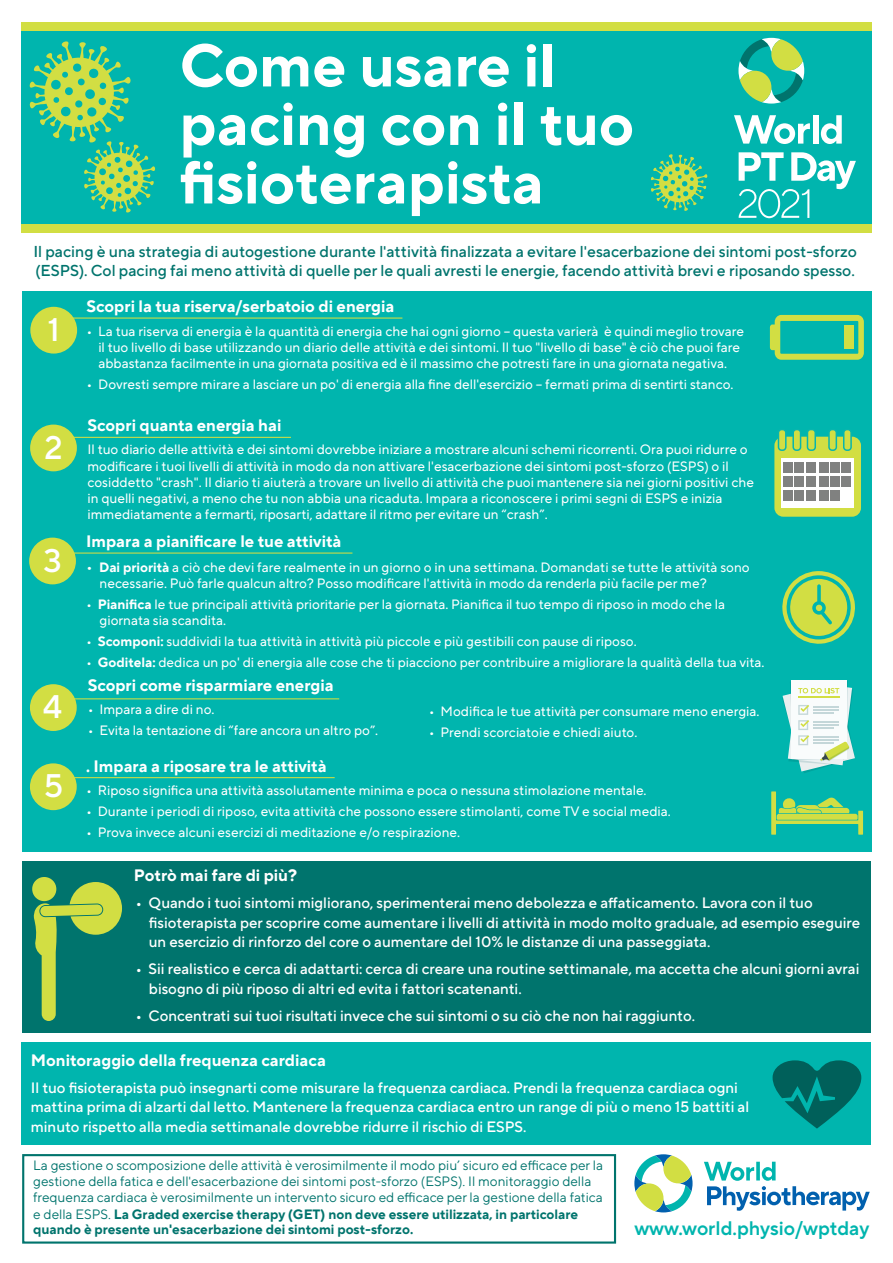
<style>
.page{position:relative;width:893px;height:1263px;background:#fff}
.page>*{position:absolute;margin:0;border:0;box-sizing:border-box;transform-origin:0 0}
.t1{font:700 60px/58.5px "TT Norms Pro";color:#fff}
.t2{font:500 32.55px "TT Norms Pro";color:#fff}
.t3{font:600 19.5px "TT Norms Pro";color:#00b5ae}
.t4{font:700 16.5px "TT Norms Pro";color:#fff}
.t5{font:500 15.75px/18.9px "TT Norms Pro";color:#00746d}
.t6{font:500 15px/19.5px "TT Norms Pro";color:#fff}
.t7{font:13.5px/16.2px "TT Norms Pro";color:#fff}
.t8{font:13.5px/16px "TT Norms Pro";color:#00746d}
.s1{font-size:15px}
.s2{font-weight:700}
</style>
<div class="page">
<div style="left:22px;top:861px;width:124px;height:171px;background:#00746d"></div>
<div style="left:143px;top:861px;width:727px;height:171px;background:#00746d"></div>
<div style="left:21px;top:25px;width:851px;height:199px;background:#00b5ae"></div>
<div style="left:21px;top:224px;width:851px;height:9px;background:#d2de43"></div>
<div style="left:21px;top:22px;width:851px;height:9px;background:#d2de43"></div>
<svg style="left:738px;top:38px;width:66px;height:66px"></svg>
<svg style="left:734px;top:115px;width:76px;height:29px"></svg>
<div style="left:813px;top:115px;width:6px;height:29px;background:#fff"></div>
<svg style="left:821px;top:115px;width:21px;height:29px"></svg>
<svg style="left:739px;top:152px;width:117px;height:66px"></svg>
<svg style="left:29px;top:41px;width:126px;height:172px"></svg>
<svg style="left:651px;top:154px;width:57px;height:57px"></svg>
<div style="left:21px;top:1042px;width:849px;height:102px;background:#00b5ae"></div>
<div style="left:22px;top:291px;width:850px;height:561px;background:#00b5ae"></div>
<svg style="left:704px;top:1162px;width:166px;height:49px"></svg>
<svg style="left:634px;top:1154px;width:59px;height:58px"></svg>
<div style="left:22px;top:1154px;width:594px;height:89px;border:2px solid #00746d"></div>
<div style="left:30px;top:307px;width:47px;height:47px;background:#d2de43;border-radius:50%"></div>
<hr style="left:66px;top:317px;width:336px;height:2px;background:#d2de43">
<div style="left:30px;top:425px;width:47px;height:46px;background:#d2de43;border-radius:50%"></div>
<hr style="left:69px;top:437px;width:222px;height:1px;background:#d2de43">
<div style="left:29px;top:538px;width:47px;height:46px;background:#d2de43;border-radius:50%"></div>
<hr style="left:69px;top:552px;width:283px;height:2px;background:#d2de43">
<div style="left:30px;top:684px;width:47px;height:47px;background:#d2de43;border-radius:50%"></div>
<hr style="left:65px;top:698px;width:274px;height:1px;background:#d2de43">
<div style="left:30px;top:763px;width:47px;height:47px;background:#d2de43;border-radius:50%"></div>
<svg style="left:770px;top:315px;width:94px;height:45px"></svg>
<div style="left:844px;top:326px;width:9px;height:23px;background:#d2de43"></div>
<svg style="left:782px;top:571px;width:73px;height:73px"></svg>
<svg style="left:782px;top:681px;width:73px;height:92px"></svg>
<hr style="left:62px;top:777px;width:273px;height:1px;background:#d2de43">
<div style="left:774px;top:437px;width:87px;height:80px;background:#d2de43;border-radius:9px"></div>
<div style="left:781px;top:458px;width:73px;height:50px;background:#fff"></div>
<div style="left:793px;top:430px;width:8px;height:20px;background:#d2de43;border-radius:3px"></div>
<div style="left:792px;top:429px;width:9px;height:22px;border:2px solid #08b5ae;border-radius:3px"></div>
<div style="left:807px;top:430px;width:8px;height:20px;background:#d2de43;border-radius:3px"></div>
<div style="left:807px;top:429px;width:9px;height:22px;border:2px solid #08b5ae;border-radius:3px"></div>
<div style="left:778px;top:430px;width:8px;height:20px;background:#d2de43;border-radius:3px"></div>
<div style="left:778px;top:429px;width:9px;height:22px;border:2px solid #08b5ae;border-radius:3px"></div>
<div style="left:844px;top:430px;width:7px;height:20px;background:#d2de43;border-radius:3px"></div>
<div style="left:843px;top:429px;width:9px;height:22px;border:2px solid #08b5ae;border-radius:3px"></div>
<div style="left:829px;top:430px;width:7px;height:20px;background:#d2de43;border-radius:3px"></div>
<div style="left:828px;top:429px;width:9px;height:22px;border:2px solid #08b5ae;border-radius:3px"></div>
<div style="left:806px;top:462px;width:9px;height:11px;background:#808180"></div>
<div style="left:819px;top:462px;width:9px;height:11px;background:#808180"></div>
<div style="left:830px;top:462px;width:10px;height:11px;background:#808180"></div>
<div style="left:842px;top:462px;width:9px;height:11px;background:#808180"></div>
<div style="left:783px;top:476px;width:9px;height:11px;background:#808180"></div>
<div style="left:794px;top:476px;width:10px;height:11px;background:#808180"></div>
<div style="left:806px;top:476px;width:9px;height:11px;background:#808180"></div>
<div style="left:819px;top:476px;width:9px;height:11px;background:#808180"></div>
<div style="left:830px;top:476px;width:10px;height:11px;background:#808180"></div>
<div style="left:842px;top:476px;width:9px;height:11px;background:#808180"></div>
<div style="left:783px;top:490px;width:9px;height:11px;background:#808180"></div>
<div style="left:794px;top:490px;width:10px;height:11px;background:#808180"></div>
<div style="left:806px;top:490px;width:9px;height:11px;background:#808180"></div>
<div style="left:819px;top:490px;width:9px;height:11px;background:#808180"></div>
<div style="left:830px;top:490px;width:10px;height:11px;background:#808180"></div>
<svg style="left:771px;top:791px;width:92px;height:44px"></svg>
<svg style="left:32px;top:877px;width:90px;height:144px"></svg>
<svg style="left:773px;top:1060px;width:88px;height:68px"></svg>
<div style="left:783px;top:462px;width:9px;height:11px;background:#808180"></div>
<div style="left:794px;top:462px;width:10px;height:11px;background:#808180"></div>
<h1 class="t1" style="left:180px;top:32px;width:456px">Come usare il pacing con il tuo fisioterapista</h1>
<p class="t5" style="left:33px;top:241px;width:825px">Il pacing è una strategia di autogestione durante l'attività finalizzata a evitare l'esacerbazione dei sintomi post-sforzo (ESPS). Col pacing fai meno attività di quelle per le quali avresti le energie, facendo attività brevi e riposando spesso.</p>
<h2 class="t2" style="left:48px;top:306px;width:14px">1</h2>
<p class="t4" style="left:87px;top:294px;width:309px">Scopri la tua riserva/serbatoio di energia</p>
<p class="t7" style="left:87px;top:322px;width:659px;text-align:center">• La tua riserva di energia è la quantità di energia che hai ogni giorno – questa varierà è quindi meglio trovare il tuo livello di base utilizzando un diario delle attività e dei sintomi. Il tuo "livello di base" è ciò che puoi fare abbastanza facilmente in una giornata positiva ed è il massimo che potresti fare in una giornata negativa.</p>
<p class="t7" style="left:87px;top:375px;width:648px">• Dovresti sempre mirare a lasciare un po' di energia alla fine dell'esercizio – fermati prima di sentirti stanco.</p>
<p class="t4" style="left:87px;top:413px;width:195px">Scopri quanta energia hai</p>
<p class="t7" style="left:87px;top:440px;width:668px">Il tuo diario delle attività e dei sintomi dovrebbe iniziare a mostrare alcuni schemi ricorrenti. Ora puoi ridurre o modificare i tuoi livelli di attività in modo da non attivare l'esacerbazione dei sintomi post-sforzo (ESPS) o il cosiddetto "crash". Il diario ti aiuterà a trovare un livello di attività che puoi mantenere sia nei giorni positivi che in quelli negativi, a meno che tu non abbia una ricaduta. Impara a riconoscere i primi segni di ESPS e inizia immediatamente a fermarti, riposarti, adattare il ritmo per evitare un “crash”.</p>
<p class="t4" style="left:86px;top:528px;width:257px">Impara a pianificare le tue attività</p>
<p class="t7" style="left:100px;top:558px;width:652px;text-indent:-13px"><span class="s1">•</span> <span class="s2">Dai priorità</span> a ciò che devi fare realmente in un giorno o in una settimana. Domandati se tutte le attività sono necessarie. Può farle qualcun altro? Posso modificare l'attività in modo da renderla più facile per me?</p>
<p class="t7" style="left:100px;top:595px;width:627px;text-indent:-13px">• <span class="s2">Pianifica</span> le tue principali attività prioritarie per la giornata. Pianifica il tuo tempo di riposo in modo che la giornata sia scandita.</p>
<p class="t7" style="left:86px;top:632px;width:552px">• <span class="s2">Scomponi:</span> suddividi la tua attività in attività più piccole e più gestibili con pause di riposo.</p>
<p class="t7" style="left:86px;top:653px;width:680px">• <span class="s2">Goditela:</span> dedica un po' di energia alle cose che ti piacciono per contribuire a migliorare la qualità della tua vita.</p>
<p class="t4" style="left:88px;top:673px;width:247px">Scopri come risparmiare energia</p>
<p class="t7" style="left:88px;top:700px;width:128px">• Impara a dire di no.</p>
<p class="t7" style="left:88px;top:721px;width:292px">• Evita la tentazione di “fare ancora un altro po”.</p>
<h2 class="t2" style="left:44px;top:423px;width:20px">2</h2>
<h2 class="t2" style="left:44px;top:536px;width:20px">3</h2>
<h2 class="t2" style="left:43px;top:683px;width:21px">4</h2>
<p class="t7" style="left:429px;top:702px;width:332px">• Modifica le tue attività per consumare meno energia.</p>
<p class="t7" style="left:429px;top:723px;width:210px">• Prendi scorciatoie e chiedi aiuto.</p>
<h2 class="t2" style="left:44px;top:762px;width:21px">5</h2>
<p class="t4" style="left:86px;top:754px;width:242px">. Impara a riposare tra le attività</p>
<p class="t7" style="left:86px;top:781px;width:562px">• Riposo significa una attività assolutamente minima e poca o nessuna stimolazione mentale.</p>
<p class="t7" style="left:86px;top:802px;width:586px">• Durante i periodi di riposo, evita attività che possono essere stimolanti, come TV e social media.</p>
<p class="t7" style="left:86px;top:823px;width:376px">• Prova invece alcuni esercizi di meditazione e/o respirazione.</p>
<p class="t4" style="left:134px;top:863px;width:165px">Potrò mai fare di più?</p>
<p class="t6" style="left:149px;top:892px;width:713px;text-indent:-14px">• Quando i tuoi sintomi migliorano, sperimenterai meno debolezza e affaticamento. Lavora con il tuo fisioterapista per scoprire come aumentare i livelli di attività in modo molto graduale, ad esempio eseguire un esercizio di rinforzo del core o aumentare del 10% le distanze di una passeggiata.</p>
<p class="t6" style="left:149px;top:958px;width:712px;text-indent:-14px">• Sii realistico e cerca di adattarti: cerca di creare una routine settimanale, ma accetta che alcuni giorni avrai bisogno di più riposo di altri ed evita i fattori scatenanti.</p>
<p class="t6" style="left:135px;top:1004px;width:561px">• Concentrati sui tuoi risultati invece che sui sintomi o su ciò che non hai raggiunto.</p>
<p class="t4" style="left:31px;top:1048px;width:297px">Monitoraggio della frequenza cardiaca</p>
<p class="t6" style="left:31px;top:1077px;width:720px">Il tuo fisioterapista può insegnarti come misurare la frequenza cardiaca. Prendi la frequenza cardiaca ogni mattina prima di alzarti dal letto. Mantenere la frequenza cardiaca entro un range di più o meno 15 battiti al minuto rispetto alla media settimanale dovrebbe ridurre il rischio di ESPS.</p>
<p class="t8" style="left:33px;top:1156px;width:571px">La gestione o scomposizione delle attività è verosimilmente il modo piu’ sicuro ed efficace per la gestione della fatica e dell'esacerbazione dei sintomi post-sforzo (ESPS). Il monitoraggio della frequenza cardiaca è verosimilmente un intervento sicuro ed efficace per la gestione della fatica e della ESPS. <span class="s2">La Graded exercise therapy (GET) non deve essere utilizzata, in particolare quando è presente un'esacerbazione dei sintomi post-sforzo.</span></p>
<h3 class="t3" style="left:634px;top:1214px;width:236px">www.world.physio/wptday</h3>
</div>
